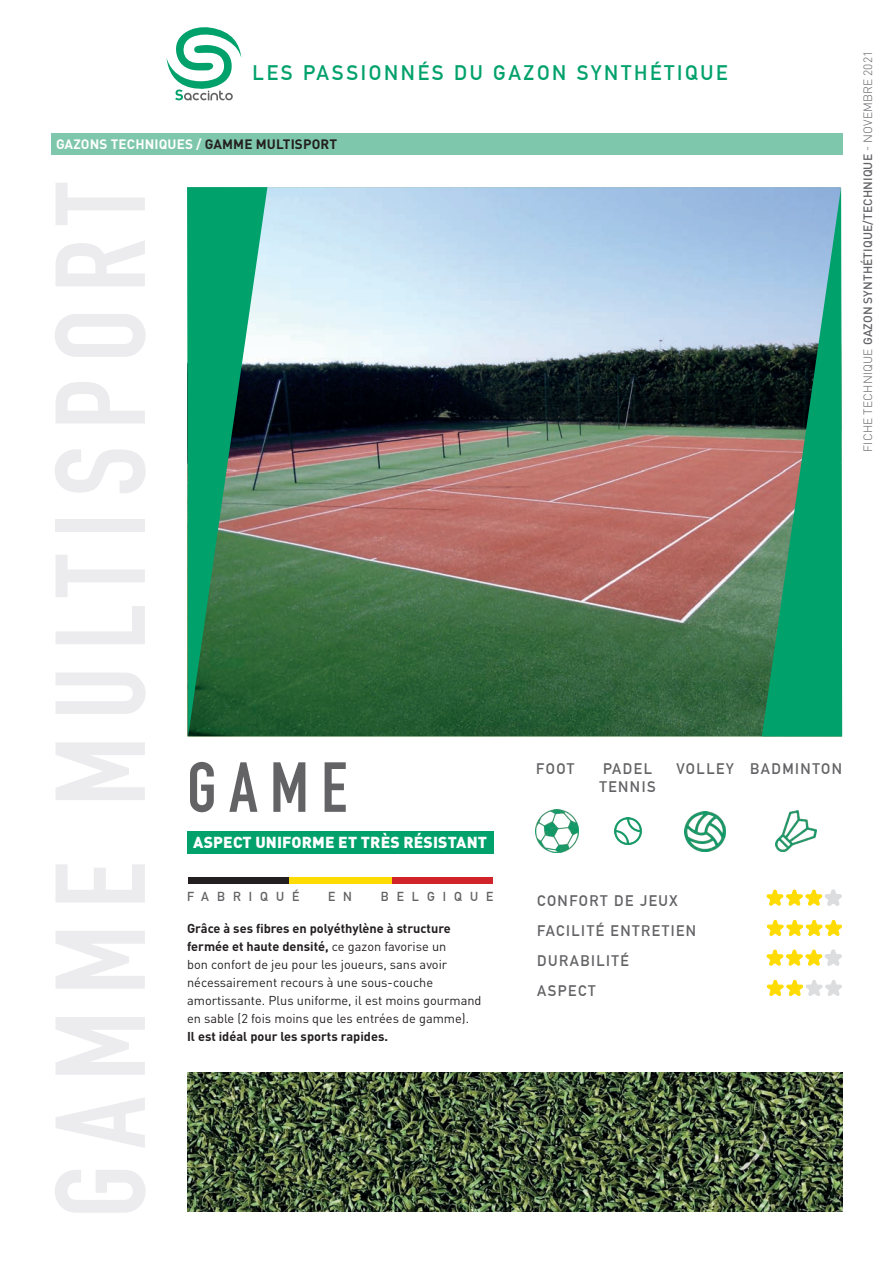
<style>
.page{position:relative;width:893px;height:1263px;background:#fff}
.page>*{position:absolute;margin:0;border:0;box-sizing:border-box;transform-origin:0 0}
.t1{font:700 69.6px "DIN Condensed";color:#636366}
.t2{font:700 20.7px "DIN Alternate";letter-spacing:.13em;color:#00a16b}
.t3{font:900 15.75px "DIN Pro";letter-spacing:.01em;color:#fff}
.t4{font:700 15px/30px "DIN Alternate";letter-spacing:.1em;color:#636366}
.t5{font:700 13.5px "DIN Pro";letter-spacing:.01em;color:#fff}
.t6{font:12.75px/18px "DIN Pro";color:#231f20}
.t7{font:700 12.75px "DIN Pro";color:#231f20}
.t8{font:700 12.75px "DIN Alternate";letter-spacing:.63em;color:#636366}
.t9{font:300 12px "DIN Pro";letter-spacing:.01em;color:#636366}
.s1{color:#231f20}
.s2{font-weight:500}
.s3{font-weight:700}
</style>
<div class="page">
<svg style="left:167px;top:27px;width:74px;height:73px"></svg>
<div style="left:51px;top:134px;width:791px;height:21px;background:#7ec7ad"></div>
<img style="left:267px;top:187px;width:495px;height:549px">
<div style="left:188px;top:877px;width:102px;height:6px;background:#231f20"></div>
<div style="left:391px;top:877px;width:102px;height:6px;background:#d1232a"></div>
<div style="left:289px;top:877px;width:103px;height:6px;background:#ffdc01"></div>
<img style="left:187px;top:1073px;width:655px;height:139px">
<img style="left:536px;top:810px;width:43px;height:43px">
<img style="left:614px;top:818px;width:27px;height:27px">
<div style="left:187px;top:831px;width:306px;height:22px;background:#00a16b"></div>
<svg style="left:766px;top:889px;width:76px;height:17px"></svg>
<svg style="left:766px;top:919px;width:76px;height:17px"></svg>
<svg style="left:766px;top:949px;width:76px;height:17px"></svg>
<svg style="left:766px;top:979px;width:76px;height:17px"></svg>
<svg style="left:762px;top:187px;width:80px;height:549px;background:#459481"></svg>
<svg style="left:187px;top:187px;width:80px;height:549px;background:#29895f"></svg>
<img style="left:776px;top:811px;width:40px;height:41px">
<img style="left:685px;top:811px;width:40px;height:41px">
<h2 class="t2" style="left:253px;top:57px;width:476px">LES PASSIONNÉS DU GAZON SYNTHÉTIQUE</h2>
<p class="t5" style="left:56px;top:135px;width:283px">GAZONS TECHNIQUES / <span class="s1">GAMME MULTISPORT</span></p>
<p class="t9" style="left:860px;top:452px;width:402px;rotate:-90deg">FICHE TECHNIQUE <span class="s2">GAZON SYNTHÉTIQUE/TECHNIQUE</span> - NOVEMBRE 2021</p>
<h1 class="t1" style="left:187px;top:747px;width:161px">GAME</h1>
<p class="t3" style="left:193px;top:832px;width:295px">ASPECT UNIFORME ET TRÈS RÉSISTANT</p>
<p class="t8" style="left:187px;top:887px;width:114px">FABRIQUÉ</p>
<p class="t8" style="left:328px;top:887px;width:25px">E N</p>
<p class="t8" style="left:381px;top:887px;width:114px">BELGIQUE</p>
<p class="t6" style="left:187px;top:919px;width:296px"><span class="s3">Grâce à ses fibres en polyéthylène à structure fermée et haute densité,</span> ce gazon favorise un<br>bon confort de jeu pour les joueurs, sans avoir nécessairement recours à une sous-couche amortissante. Plus uniforme, il est moins gourmand en sable (2 fois moins que les entrées de gamme).</p>
<p class="t7" style="left:187px;top:1028px;width:202px">Il est idéal pour les sports rapides.</p>
<p class="t4" style="left:536px;top:753px;width:40px">FOOT</p>
<p class="t4" style="left:599px;top:759px;width:58px;line-height:18px">PADEL<br>TENNIS</p>
<p class="t4" style="left:676px;top:753px;width:167px">VOLLEY BADMINTON</p>
<p class="t4" style="left:537px;top:885px;width:161px">CONFORT DE JEUX<br>FACILITÉ ENTRETIEN<br>DURABILITÉ<br>ASPECT</p>
</div>
